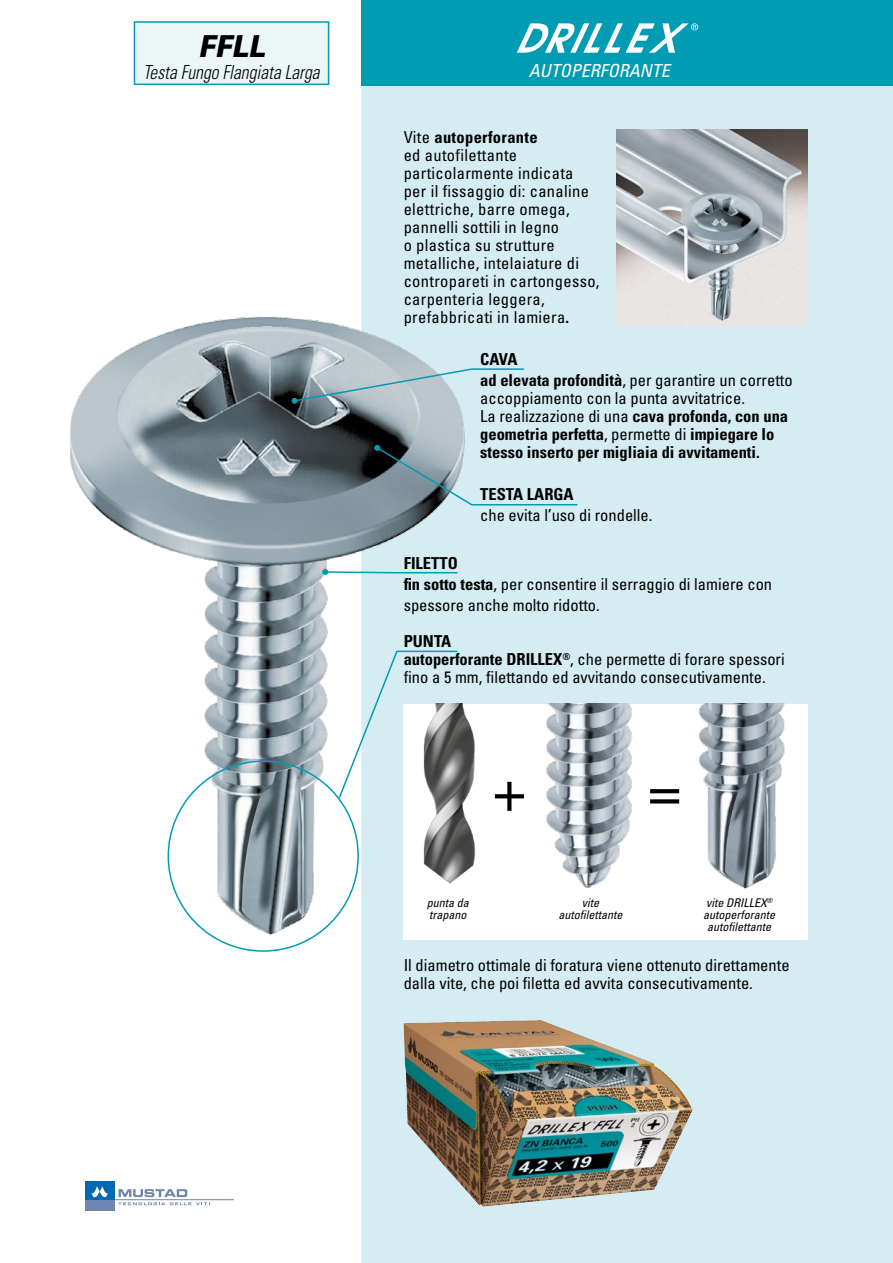
<style>
.page{position:relative;width:893px;height:1263px;background:#fff}
.page>*{position:absolute;margin:0;border:0;box-sizing:border-box;transform-origin:0 0}
.t1{font:60px "Univers";color:#000}
.t2{font:italic 900 30.3px "Univers";color:#000;scale:.9 1}
.t3{font:italic 300 condensed 19.5px "Univers";color:#000;scale:.9 1}
.t4{font:italic condensed 18px "Univers";color:#fff}
.t5{font:condensed 16.5px/18px "Univers";color:#000}
.t6{font:condensed 16.5px/18px "Univers";letter-spacing:.02em;color:#000}
.t7{font:700 condensed 16.5px/18px "Univers";color:#000}
.t8{font:italic condensed 12px/12px "Univers";color:#000;text-align:center}
.s1{font-weight:700}
.s2{font-weight:400}
</style>
<div class="page">
<div style="left:361px;top:85px;width:532px;height:1178px;background:#d5ecf2"></div>
<div style="left:361px;top:0;width:532px;height:85px;background:#009cb4"></div>
<hr style="left:114px;top:1199px;width:120px;height:1px;background:#6e85af">
<div style="left:85px;top:1181px;width:29px;height:29px;background:#6e85af"></div>
<div style="left:85px;top:1181px;width:29px;height:19px;background:#0069b4"></div>
<svg style="left:92px;top:1186px;width:16px;height:11px"></svg>
<svg style="left:118px;top:1189px;width:92px;height:16px"></svg>
<svg style="left:517px;top:23px;width:181px;height:30px"></svg>
<img style="left:70px;top:297px;width:410px;height:660px">
<svg style="left:337px;top:650px;width:122px;height:150px"></svg>
<svg style="left:292px;top:368px;width:233px;height:36px;background:#b1c7ce"></svg>
<svg style="left:374px;top:445px;width:205px;height:61px;background:#a9c0c7"></svg>
<div style="left:404px;top:704px;width:404px;height:236px;background:#fff"></div>
<img style="left:546px;top:704px;width:87px;height:185px">
<img style="left:698px;top:704px;width:87px;height:185px">
<img style="left:423px;top:704px;width:53px;height:180px">
<img style="left:404px;top:1020px;width:289px;height:186px">
<div style="left:134px;top:21px;width:195px;height:64px;background:#ebf6f6;border:2px solid #009cb4"></div>
<svg style="left:322px;top:569px;width:137px;height:6px"></svg>
<img style="left:617px;top:130px;width:191px;height:195px">
<h2 class="t2" style="left:198px;top:27px;width:75px">FFLL</h2>
<p class="t3" style="left:143px;top:60px;width:198px">Testa Fungo Flangiata Larga</p>
<p class="t4" style="left:529px;top:59px;width:143px">AUTOPERFORANTE</p>
<p class="t6" style="left:404px;top:128px;width:197px">Vite <span class="s1">autoperforante<br></span>ed autofilettante particolarmente indicata per il fissaggio di: canaline elettriche, barre omega, pannelli sottili in legno<br>o plastica su strutture metalliche, intelaiature di contropareti in cartongesso, carpenteria leggera, prefabbricati in lamiera<span class="s1">.</span></p>
<p class="t7" style="left:480px;top:349px;width:314px;line-height:21px">CAVA<br>ad elevata profondità<span class="s2">, per garantire un corretto</span></p>
<p class="t7" style="left:480px;top:389px;width:309px"><span class="s2">accoppiamento con la punta avvitatrice.<br>La realizzazione di una</span> cava profonda, con una geometria perfetta<span class="s2">, permette di</span> impiegare lo stesso inserto per migliaia di avvitamenti.</p>
<p class="t7" style="left:480px;top:485px;width:95px">TESTA LARGA</p>
<p class="t5" style="left:480px;top:506px;width:174px">che evita l’uso di rondelle.</p>
<p class="t5" style="left:404px;top:552px;width:370px;line-height:21px"><span class="s1">FILETTO<br>fin sotto testa</span>, per consentire il serraggio di lamiere con spessore anche molto ridotto.</p>
<p class="t5" style="left:404px;top:632px;width:383px"><span class="s1">PUNTA<br>autoperforante DRILLEX</span><sup>®</sup>, che permette di forare spessori fino a 5 mm, filettando ed avvitando consecutivamente.</p>
<h1 class="t1" style="left:492px;top:752px;width:37px">+</h1>
<h1 class="t1" style="left:647px;top:752px;width:37px">=</h1>
<p class="t8" style="left:427px;top:897px;width:43px;text-align:left">punta da trapano</p>
<p class="t8" style="left:558px;top:897px;width:66px">vite autofilettante</p>
<p class="t8" style="left:703px;top:897px;width:73px">vite DRILLEX<sup>® </sup>autoperforante autofilettante</p>
<p class="t5" style="left:404px;top:956px;width:387px">Il diametro ottimale di foratura viene ottenuto direttamente dalla vite, che poi filetta ed avvita consecutivamente.</p>
</div>
